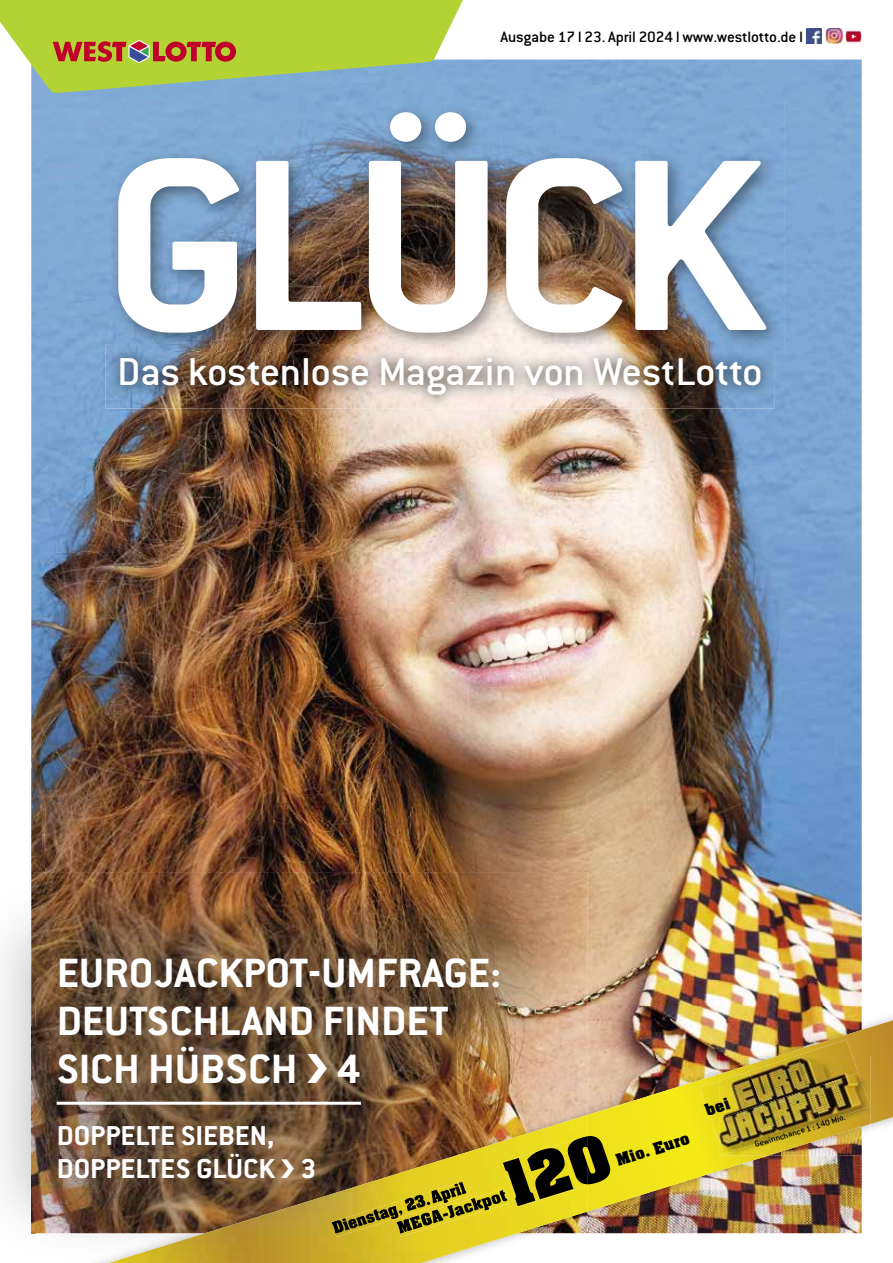
<style>
.page{position:relative;width:893px;height:1263px;background:#fff}
.page>*{position:absolute;margin:0;border:0;box-sizing:border-box;transform-origin:0 0}
.t1{font:700 268.5px "Conduit ITC Pro";letter-spacing:-.04em;color:#fff;scale:1.05 1}
.t2{font:700 44.85px/47.8px "Conduit ITC Pro";color:#fff;scale:1.05 1}
.t3{font:500 42.6px "Conduit ITC Pro";letter-spacing:-.01em;color:#fff;scale:1.05 1}
.t4{font:700 30px/33px "Conduit ITC Pro";color:#fff;scale:1.05 1}
.t5{font:700 18.15px "Aachen Pro";color:#000;scale:1.04 1}
.t6{font:500 16.5px "Conduit ITC Pro";letter-spacing:-.01em;color:#000;scale:1.04 1}
.t7{font:500 9px "Conduit ITC Pro";color:#000;scale:1.04 1}
.s1{font-size:45px}
</style>
<div class="page">
<img style="left:31px;top:60px;width:831px;height:946px">
<img style="left:36px;top:1233px;width:815px;height:30px">
<img style="left:588px;top:1006px;width:274px;height:227px">
<img style="left:588px;top:1020px;width:305px;height:191px">
<img style="left:719px;top:1056px;width:152px;height:100px">
<img style="left:700px;top:1081px;width:19px;height:33px">
<img style="left:797px;top:1039px;width:55px;height:17px">
<img style="left:709px;top:1116px;width:10px;height:24px">
<img style="left:719px;top:1071px;width:30px;height:34px">
<img style="left:749px;top:1056px;width:49px;height:49px">
<img style="left:798px;top:1056px;width:60px;height:33px">
<img style="left:719px;top:1105px;width:54px;height:49px">
<img style="left:761px;top:1089px;width:61px;height:49px">
<img style="left:810px;top:1073px;width:60px;height:49px">
<img style="left:106px;top:344px;width:669px;height:64px">
<img style="left:806px;top:28px;width:16px;height:15px">
<img style="left:825px;top:28px;width:17px;height:16px">
<img style="left:846px;top:28px;width:16px;height:15px">
<img style="left:0;top:919px;width:36px;height:315px">
<img style="left:31px;top:872px;width:557px;height:154px">
<img style="left:31px;top:1026px;width:5px;height:207px">
<img style="left:36px;top:1006px;width:330px;height:227px">
<img style="left:366px;top:1006px;width:222px;height:109px">
<img style="left:109px;top:1115px;width:479px;height:148px">
<img style="left:331px;top:1181px;width:137px;height:56px">
<img style="left:396px;top:1189px;width:113px;height:47px">
<img style="left:503px;top:1136px;width:85px;height:71px">
<hr style="left:57px;top:1102px;width:304px;height:3px;background:#fff">
<img style="left:109px;top:103px;width:338px;height:241px">
<img style="left:447px;top:103px;width:338px;height:248px">
<img style="left:109px;top:344px;width:666px;height:7px">
<svg style="left:0;top:0;width:471px;height:93px;background:#afc45d"></svg>
<svg style="left:704px;top:1097px;width:27px;height:19px"></svg>
<p class="t6" style="left:500px;top:27px;width:293px">Ausgabe 17 I 23. April 2024 I www.westlotto.de I</p>
<h1 class="t1" style="left:103px;top:90px;width:630px">GLÜCK</h1>
<p class="t3" style="left:117px;top:348px;width:616px">Das kostenlose Magazin von WestLotto</p>
<p class="t2" style="left:57px;top:948px;width:425px">EUROJACKPOT-UMFRAGE:<br>DEUTSCHLAND FINDET<br>SICH HÜBSCH ❯ <span class="s1">4</span></p>
<p class="t4" style="left:57px;top:1119px;width:249px">DOPPELTE SIEBEN,<br>DOPPELTES GLÜCK ❯ 3</p>
<p class="t5" style="left:614px;top:1150px;width:74px;rotate:-17deg">Mio. Euro</p>
<p class="t7" style="left:753px;top:1140px;width:93px;rotate:-17deg">Gewinnchance 1 : 140 Mio.</p>
</div>
